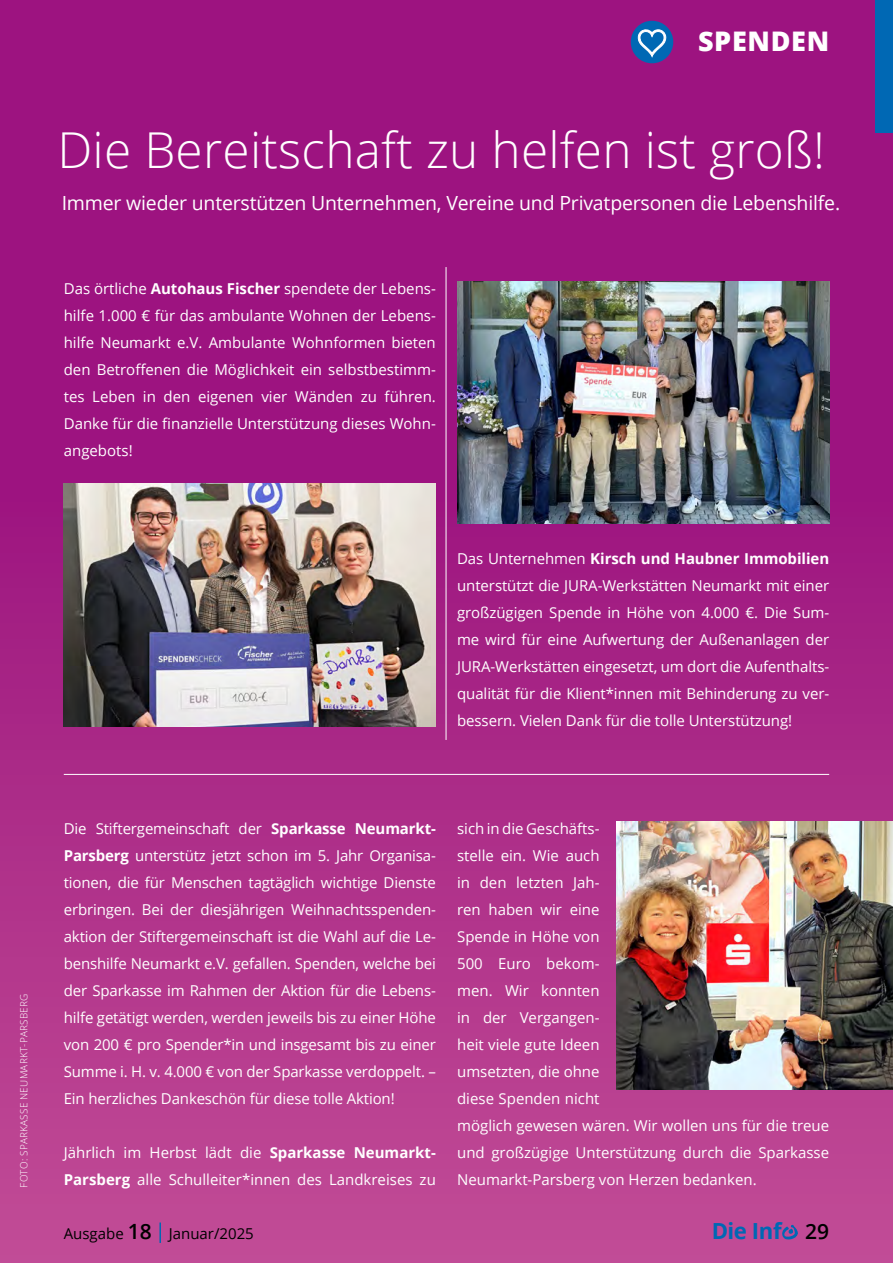
<style>
.page{position:relative;width:893px;height:1263px;background:#fff}
.page>*{position:absolute;margin:0;border:0;box-sizing:border-box;transform-origin:0 0}
.t1{font:300 49.5px "Open Sans";letter-spacing:.005em;color:#fff}
.t2{font:800 27px "Open Sans";letter-spacing:.025em;color:#fff}
.t3{font:700 22.2px "Open Sans";letter-spacing:-.02em;color:#0068b4}
.t4{font:19.5px "Open Sans";letter-spacing:-.01em;color:#fff}
.t5{font:15px/27px "Open Sans";color:#fff;text-align:justify}
.t6{font:15px "Open Sans";color:#000}
.t7{font:300 9.9px "Open Sans";letter-spacing:.025em;color:#fff}
.s1{font-weight:700}
.s2{font-weight:600;font-size:21px}
.s3{font-weight:600;font-size:21px;color:#000}
</style>
<div class="page">
<div style="left:0;top:0;width:893px;height:1263px;background:linear-gradient(to bottom,#94067b,#bc4592)"></div>
<div style="left:876px;top:0;width:17px;height:132px;background:#0068b4"></div>
<div style="left:631px;top:21px;width:42px;height:42px;background:#0068b4;border-radius:50%"></div>
<svg style="left:637px;top:29px;width:30px;height:28px"></svg>
<img style="left:457px;top:281px;width:372px;height:243px">
<img style="left:617px;top:822px;width:276px;height:268px">
<hr style="left:64px;top:774px;width:765px;height:1px;background:#fff">
<hr style="left:446px;top:267px;width:1px;height:473px;background:#fff">
<img style="left:64px;top:483px;width:372px;height:243px">
<hr style="left:159px;top:1222px;width:2px;height:21px;background:#0068b4">
<svg style="left:782px;top:1225px;width:16px;height:14px"></svg>
<h2 class="t2" style="left:698px;top:21px;width:133px">SPENDEN</h2>
<h1 class="t1" style="left:57px;top:116px;width:769px">Die Bereitschaft zu helfen ist groß!</h1>
<h3 class="t4" style="left:62px;top:189px;width:780px">Immer wieder unterstützen Unternehmen, Vereine und Privatpersonen die Lebenshilfe.</h3>
<p class="t5" style="left:64px;top:275px;width:374px">Das örtliche <span class="s1">Autohaus Fischer</span> spendete der Lebens&shy;hilfe 1.000 € für das ambulante Wohnen der Lebens&shy;hilfe Neumarkt e.V. Ambulante Wohnformen bieten den Betroffenen die Möglichkeit ein selbstbestimm&shy;tes Leben in den eigenen vier Wänden zu führen.<br>Danke für die finanzielle Unterstützung dieses Wohn&shy;angebots!</p>
<p class="t5" style="left:457px;top:545px;width:374px">Das Unternehmen <span class="s1">Kirsch und Haubner Immobilien </span>unterstützt die JURA-Werkstätten Neumarkt mit einer großzügigen Spende in Höhe von 4.000 €. Die Sum&shy;me wird für eine Aufwertung der Außenanlagen der JURA-Werkstätten eingesetzt, um dort die Aufenthalts&shy;qualität für die Klient*innen mit Behinderung zu ver&shy;bessern. Vielen Dank für die tolle Unterstützung!</p>
<p class="t7" style="left:17px;top:1188px;width:195px;rotate:-90deg">FOTO: SPARKASSE NEUMARKT-PARSBERG</p>
<p class="t5" style="left:64px;top:815px;width:374px">Die Stiftergemeinschaft der <span class="s1">Sparkasse Neumarkt-Parsberg</span> unterstütz jetzt schon im 5. Jahr Organisa&shy;tionen, die für Menschen tagtäglich wichtige Dienste erbringen. Bei der diesjährigen Weihnachtsspenden&shy;aktion der Stiftergemeinschaft ist die Wahl auf die Le&shy;benshilfe Neumarkt e.V. gefallen. Spenden, welche bei der Sparkasse im Rahmen der Aktion für die Lebens&shy;hilfe getätigt werden, werden jeweils bis zu einer Höhe von 200 € pro Spender*in und insgesamt bis zu einer Summe i. H. v. 4.000 € von der Sparkasse verdoppelt. – Ein herzliches Dankeschön für diese tolle Aktion!</p>
<p class="t5" style="left:64px;top:1139px;width:374px">Jährlich im Herbst lädt die <span class="s1">Sparkasse Neumarkt-<br>Parsberg</span> alle Schulleiter*innen des Landkreises zu</p>
<p class="t5" style="left:457px;top:815px;width:374px;text-align:left">sich in die Geschäfts-<br>stelle ein. Wie auch<br>in den letzten Jah-<br>ren haben wir eine<br>Spende in Höhe von<br>500 Euro bekom-<br>men. Wir konnten<br>in der Vergangen-<br>heit viele gute Ideen<br>umsetzten, die ohne<br>diese Spenden nicht<br>möglich gewesen wären. Wir wollen uns für die treue und großzügige Unterstützung durch die Sparkasse<br>Neumarkt-Parsberg von Herzen bedanken.</p>
<p class="t6" style="left:64px;top:1223px;width:192px">Ausgabe <span class="s2">18</span> Januar/2025</p>
<h3 class="t3" style="left:712px;top:1215px;width:119px">Die Inf <span class="s3">29</span></h3>
</div>
